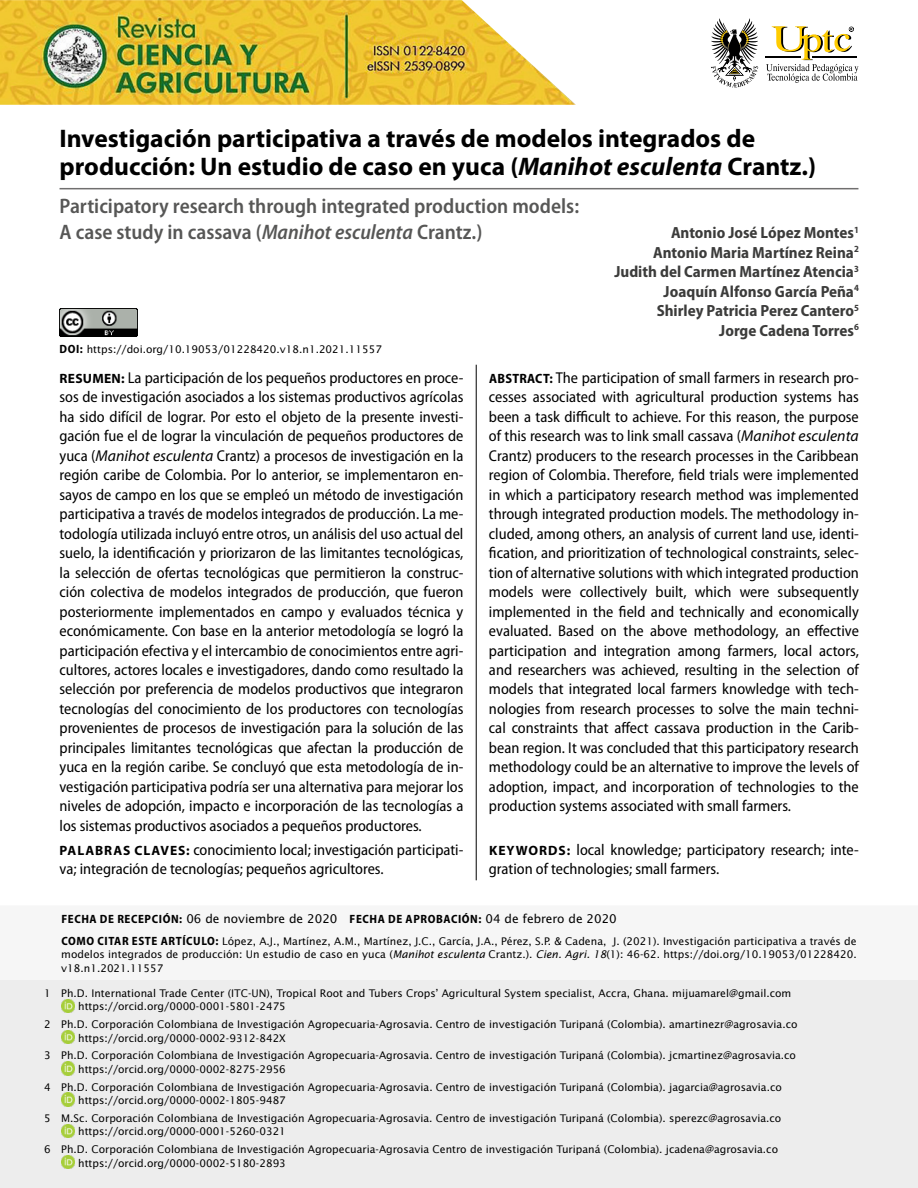
<style>
.page{position:relative;width:918px;height:1188px;background:#fff}
.page>*{position:absolute;margin:0;border:0;box-sizing:border-box;transform-origin:0 0}
.t1{font:700 25.5px/28.5px "Myriad Pro";color:#000}
.t2{font:600 semi-condensed 21px/25.5px "Myriad Pro";color:#575756}
.t3{font:700 semi-condensed 16.2px/19.5px "Myriad Pro";color:#3c3c3b;text-align:right}
.t4{font:semi-condensed 15.75px/19.5px "Myriad Pro";color:#000;text-align:justify}
.t5{font:12px "Lucida Sans Std";color:#000}
.t6{font:10.5px/13.5px "Lucida Sans Std";color:#000}
.s1{font-style:italic}
.s2{font-family:"Myriad Pro";font-weight:700;font-stretch:semi-condensed;font-size:12px}
.s3{font-weight:700;font-stretch:normal;font-size:13.5px}
.s4{font-style:italic;font-stretch:normal}
.s5{font-weight:700;font-size:13.5px}
.s6{font-family:"Myriad Pro";font-weight:700;font-stretch:semi-condensed}
</style>
<div class="page">
<svg style="left:711px;top:18px;width:47px;height:69px"></svg>
<svg style="left:766px;top:26px;width:92px;height:57px"></svg>
<img style="left:0;top:0;width:576px;height:105px">
<hr style="left:60px;top:188px;width:798px;height:1px;background:#706f6f">
<hr style="left:476px;top:365px;width:1px;height:472px;background:#000">
<hr style="left:476px;top:837px;width:1px;height:43px;background:#000">
<img style="left:60px;top:309px;width:78px;height:28px">
<div style="left:0;top:980px;width:918px;height:208px;background:#ededed"></div>
<img style="left:61px;top:999px;width:14px;height:14px">
<img style="left:61px;top:1030px;width:14px;height:14px">
<img style="left:61px;top:1062px;width:14px;height:13px">
<img style="left:61px;top:1093px;width:14px;height:13px">
<img style="left:61px;top:1124px;width:14px;height:14px">
<img style="left:61px;top:1155px;width:14px;height:14px">
<h1 class="t1" style="left:60px;top:123px;width:758px">Investigación participativa a través de modelos integrados de producción: Un estudio de caso en yuca (<span class="s1">Manihot esculenta</span> Crantz.)</h1>
<h2 class="t2" style="left:60px;top:194px;width:521px">Participatory research through integrated production models:<br>A case study in cassava (<span class="s1">Manihot esculenta</span> Crantz.)</h2>
<p class="t3" style="left:614px;top:223px;width:246px">Antonio José López Montes<sup>1<br></sup>Antonio Maria Martínez Reina<sup>2<br></sup>Judith del Carmen Martínez Atencia<sup>3<br></sup>Joaquín Alfonso García Peña<sup>4<br></sup>Shirley Patricia Perez Cantero<sup>5<br></sup>Jorge Cadena Torres<sup>6</sup></p>
<p class="t6" style="left:60px;top:343px;width:324px"><span class="s2">DOI:</span> https://doi.org/10.19053/01228420.v18.n1.2021.11557</p>
<p class="t4" style="left:60px;top:368px;width:405px"><span class="s3">RESUMEN:</span> La participación de los pequeños productores en proce&shy;sos de investigación asociados a los sistemas productivos agrícolas ha sido difícil de lograr. Por esto el objeto de la presente investi&shy;gación fue el de lograr la vinculación de pequeños productores de yuca (<span class="s4">Manihot esculenta</span> Crantz) a procesos de investigación en la región caribe de Colombia. Por lo anterior, se implementaron en&shy;sayos de campo en los que se empleó un método de investigación participativa a través de modelos integrados de producción. La me&shy;todología utilizada incluyó entre otros, un análisis del uso actual del suelo, la identificación y priorizaron de las limitantes tecnológicas, la selección de ofertas tecnológicas que permitieron la construc&shy;ción colectiva de modelos integrados de producción, que fueron posteriormente implementados en campo y evaluados técnica y económicamente. Con base en la anterior metodología se logró la participación efectiva y el intercambio de conocimientos entre agri&shy;cultores, actores locales e investigadores, dando como resultado la selección por preferencia de modelos productivos que integraron tecnologías del conocimiento de los productores con tecnologías provenientes de procesos de investigación para la solución de las principales limitantes tecnológicas que afectan la producción de yuca en la región caribe. Se concluyó que esta metodología de in&shy;vestigación participativa podría ser una alternativa para mejorar los niveles de adopción, impacto e incorporación de las tecnologías a los sistemas productivos asociados a pequeños productores.</p>
<p class="t4" style="left:489px;top:368px;width:371px"><span class="s5">ABSTRACT:</span> The participation of small farmers in research pro&shy;cesses associated with agricultural production systems has been a task difficult to achieve. For this reason, the purpose of this research was to link small cassava (<span class="s4">Manihot esculenta </span>Crantz) producers to the research processes in the Caribbean region of Colombia. Therefore, field trials were implemented in which a participatory research method was implemented through integrated production models. The methodology in&shy;cluded, among others, an analysis of current land use, identi&shy;fication, and prioritization of technological constraints, selec&shy;tion of alternative solutions with which integrated production models were collectively built, which were subsequently implemented in the field and technically and economically evaluated. Based on the above methodology, an effective participation and integration among farmers, local actors, and researchers was achieved, resulting in the selection of models that integrated local farmers knowledge with tech&shy;nologies from research processes to solve the main techni&shy;cal constraints that affect cassava production in the Carib&shy;bean region. It was concluded that this participatory research methodology could be an alternative to improve the levels of adoption, impact, and incorporation of technologies to the production systems associated with small farmers.</p>
<p class="t4" style="left:60px;top:840px;width:405px"><span class="s3">PALABRAS CLAVES:</span> conocimiento local; investigación participati&shy;va; integración de tecnologías; pequeños agricultores.</p>
<p class="t4" style="left:489px;top:840px;width:371px"><span class="s3">KEYWORDS:</span> local knowledge; participatory research; inte&shy;gration of technologies; small farmers.</p>
<p class="t5" style="left:61px;top:912px;width:557px"><span class="s6">FECHA DE RECEPCIÓN:</span> 06 de noviembre de 2020 <span class="s6">FECHA DE APROBACIÓN:</span> 04 de febrero de 2020</p>
<p class="t6" style="left:61px;top:935px;width:797px;text-align:justify"><span class="s2">COMO CITAR ESTE ARTÍCULO:</span> López, A.J., Martínez, A.M., Martínez, J.C., García, J.A., Pérez, S.P. &amp; Cadena, J. (2021). Investigación participativa a través de modelos integrados de producción: Un estudio de caso en yuca (<span class="s1">Manihot esculenta</span> Crantz.). <span class="s1">Cien. Agri. 18</span>(1): 46-62. https://doi.org/10.19053/01228420. v18.n1.2021.11557</p>
<p class="t6" style="left:78px;top:987px;width:715px;text-indent:-34px">1 Ph.D. International Trade Center (ITC-UN), Tropical Root and Tubers Crops’ Agricultural System specialist, Accra, Ghana. mijuamarel@gmail.com https://orcid.org/0000-0001-5801-2475</p>
<p class="t6" style="left:78px;top:1018px;width:721px;text-indent:-34px">2 Ph.D. Corporación Colombiana de Investigación Agropecuaria-Agrosavia. Centro de investigación Turipaná (Colombia). amartinezr@agrosavia.co https://orcid.org/0000-0002-9312-842X</p>
<p class="t6" style="left:78px;top:1049px;width:719px;text-indent:-34px">3 Ph.D. Corporación Colombiana de Investigación Agropecuaria-Agrosavia. Centro de investigación Turipaná (Colombia). jcmartinez@agrosavia.co https://orcid.org/0000-0002-8275-2956</p>
<p class="t6" style="left:78px;top:1080px;width:705px;text-indent:-34px">4 Ph.D. Corporación Colombiana de Investigación Agropecuaria-Agrosavia. Centro de investigación Turipaná (Colombia). jagarcia@agrosavia.co https://orcid.org/0000-0002-1805-9487</p>
<p class="t6" style="left:78px;top:1112px;width:705px;text-indent:-34px">5 M.Sc. Corporación Colombiana de Investigación Agropecuaria-Agrosavia. Centro de investigación Turipaná (Colombia). sperezc@agrosavia.co https://orcid.org/0000-0001-5260-0321</p>
<p class="t6" style="left:78px;top:1143px;width:701px;text-indent:-34px">6 Ph.D. Corporación Colombiana de Investigación Agropecuaria-Agrosavia Centro de investigación Turipaná (Colombia). jcadena@agrosavia.co https://orcid.org/0000-0002-5180-2893</p>
</div>
